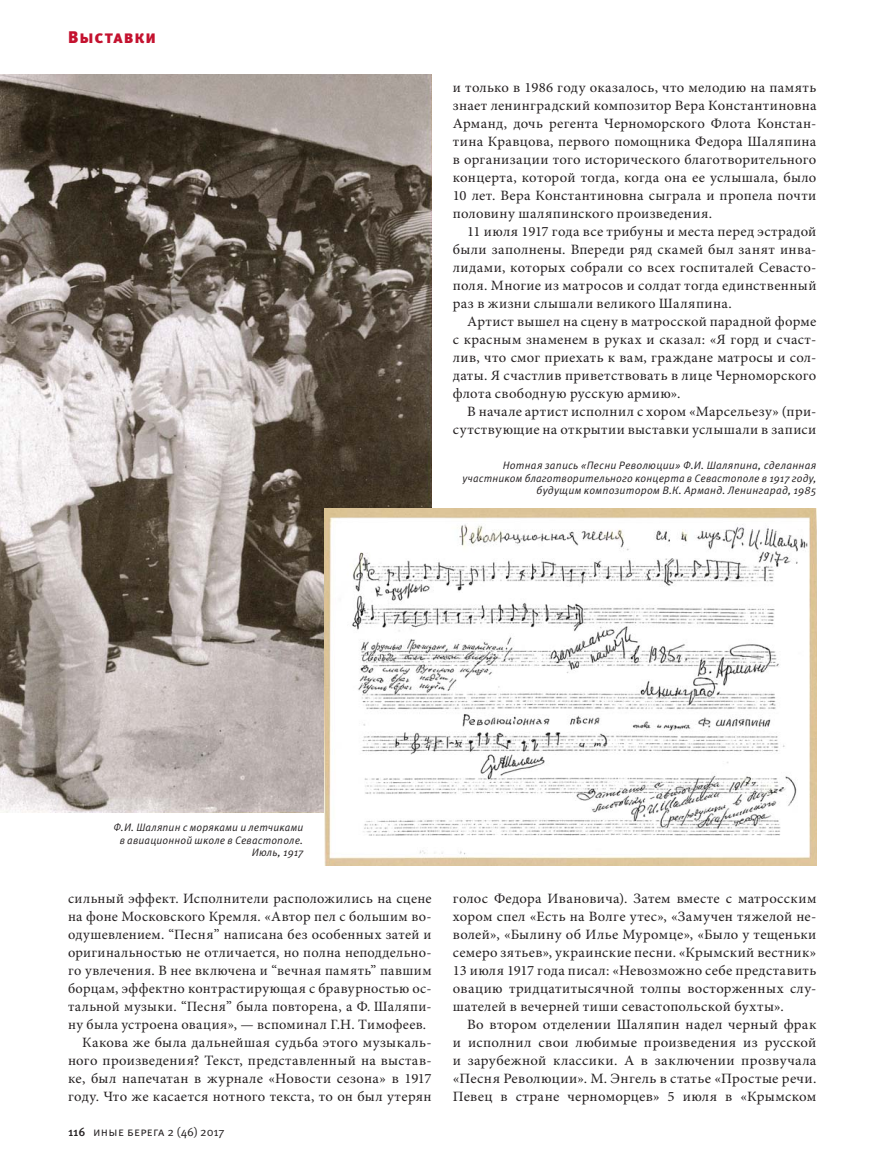
<style>
.page{position:relative;width:893px;height:1170px;background:#fff}
.page>*{position:absolute;margin:0;border:0;box-sizing:border-box;transform-origin:0 0}
.t1{font:900 16.8px "Meta Pro";letter-spacing:.055em;color:#c4122f}
.t2{font:14.25px/18px "Minion Pro";letter-spacing:.025em;color:#231f20;text-align:justify}
.t3{font:14.25px/18px "Minion Pro";letter-spacing:.025em;color:#231f20;text-align:justify;scale:1.04 1}
.t4{font:12px "Meta Pro";letter-spacing:-.005em;color:#231f20}
.t5{font:italic 10.8px/12.3px "Meta Pro";letter-spacing:.015em;color:#231f20;text-align:right}
.s1{font-weight:500}
</style>
<div class="page">
<img style="left:0;top:74px;width:432px;height:738px">
<img style="left:325px;top:508px;width:491px;height:357px">
<p class="t1" style="left:68px;top:31px;width:90px">Выставки</p>
<p class="t2" style="left:453px;top:80px;width:365px">и только в 1986 году оказалось, что мелодию на память знает ленинградский композитор Вера Константиновна Арманд, дочь регента Черноморского Флота Констан&shy;тина Кравцова, первого помощника Федора Шаляпина в организации того исторического благотворительного концерта, которой тогда, когда она ее услышала, было 10 лет. Вера Константиновна сыграла и пропела почти половину шаляпинского произведения.</p>
<p class="t2" style="left:453px;top:224px;width:365px;text-indent:14px">11 июля 1917 года все трибуны и места перед эстрадой были заполнены. Впереди ряд скамей был занят инва&shy;лидами, которых собрали со всех госпиталей Севасто&shy;поля. Многие из матросов и солдат тогда единственный раз в жизни слышали великого Шаляпина.</p>
<p class="t2" style="left:453px;top:314px;width:365px;text-indent:14px">Артист вышел на сцену в матросской парадной форме с красным знаменем в руках и сказал: «Я горд и счаст&shy;лив, что смог приехать к вам, граждане матросы и сол&shy;даты. Я счастлив приветствовать в лице Черноморского флота свободную русскую армию».</p>
<p class="t2" style="left:453px;top:404px;width:365px;text-align:right">В начале артист исполнил с хором «Марсельезу» (при&shy;сутствующие на открытии выставки услышали в записи</p>
<p class="t5" style="left:463px;top:460px;width:355px">Нотная запись «Песни Революции» Ф.И. Шаляпина, сделанная участником благотворительного концерта в Севастополе в 1917 году, будущим композитором В.К. Арманд. Ленингарад, 1985</p>
<p class="t5" style="left:114px;top:822px;width:191px">Ф.И. Шаляпин с моряками и летчиками в авиационной школе в Севастополе.<br>Июль, 1917</p>
<p class="t2" style="left:68px;top:890px;width:365px">сильный эффект. Исполнители расположились на сцене</p>
<p class="t2" style="left:68px;top:908px;width:365px">на фоне Московского Кремля. «Автор пел с большим во-</p>
<p class="t2" style="left:68px;top:926px;width:365px">одушевлением. “Песня” написана без особенных затей и</p>
<p class="t2" style="left:68px;top:944px;width:365px">оригинальностью не отличается, но полна неподдельно-</p>
<p class="t2" style="left:68px;top:962px;width:365px">го увлечения. В нее включена и “вечная память” павшим</p>
<p class="t2" style="left:68px;top:980px;width:365px">борцам, эффектно контрастирующая с бравурностью ос-</p>
<p class="t2" style="left:68px;top:998px;width:365px">тальной музыки. “Песня” была повторена, а Ф. Шаляпи-</p>
<p class="t2" style="left:68px;top:1016px;width:360px">ну была устроена овация», — вспоминал Г.Н. Тимофеев.</p>
<p class="t2" style="left:82px;top:1034px;width:351px">Какова же была дальнейшая судьба этого музыкаль-</p>
<p class="t2" style="left:68px;top:1052px;width:365px">ного произведения? Текст, представленный на выстав-</p>
<p class="t2" style="left:68px;top:1070px;width:365px">ке, был напечатан в журнале «Новости сезона» в 1917</p>
<p class="t2" style="left:68px;top:1088px;width:365px">году. Что же касается нотного текста, то он был утерян</p>
<p class="t4" style="left:68px;top:1127px;width:158px"><span class="s1">116</span> иные берега 2 (46) 2017</p>
<p class="t2" style="left:453px;top:890px;width:365px">голос Федора Ивановича). Затем вместе с матросским хором спел «Есть на Волге утес», «Замучен тяжелой не&shy;волей», «Былину об Илье Муромце», «Было у тещеньки семеро зятьев», украинские песни. «Крымский вестник» 13 июля 1917 года писал: «Невозможно себе представить овацию тридцатитысячной толпы восторженных слу&shy;шателей в вечерней тиши севастопольской бухты».</p>
<p class="t3" style="left:453px;top:1016px;width:351px;text-indent:14px">Во втором отделении Шаляпин надел черный фрак и исполнил свои любимые произведения из русской и зарубежной классики. А в заключении прозвучала «Песня Революции». М. Энгель в статье «Простые речи.<br>Певец в стране черноморцев» 5 июля в «Крымском</p>
</div>
